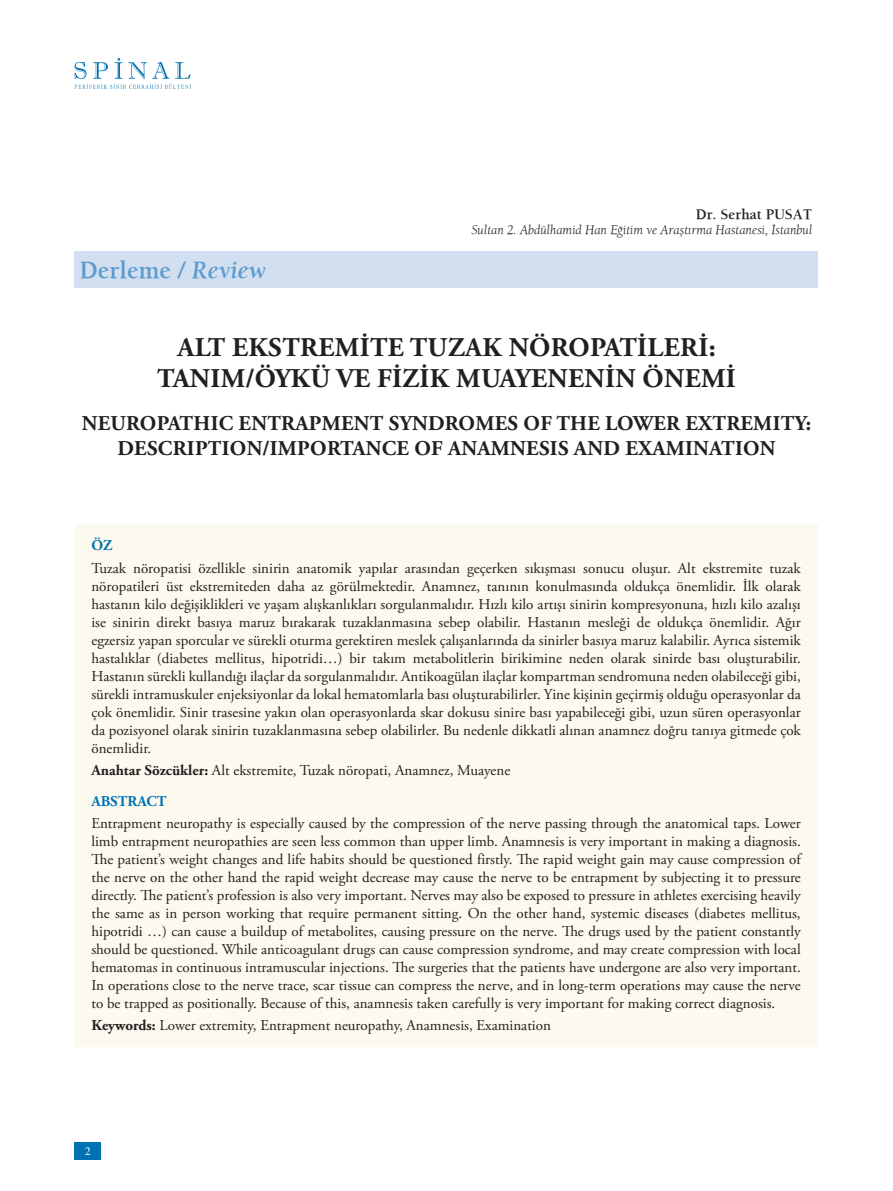
<style>
.page{position:relative;width:893px;height:1191px;background:#fff}
.page>*{position:absolute;margin:0;border:0;box-sizing:border-box;transform-origin:0 0}
.t1{font:700 27px/31.5px "Adobe Garamond Pro";letter-spacing:.015em;color:#231f20;text-align:center}
.t2{font:700 25.5px "Berkeley";color:#5b9bce}
.t3{font:700 21px/25.5px "Adobe Garamond Pro";letter-spacing:.015em;color:#231f20;text-align:center}
.t4{font:15px/18px "Adobe Garamond Pro";color:#231f20;text-align:justify}
.t5{font:700 15px "Berkeley";color:#231f20}
.t6{font:700 15px "Adobe Garamond Pro";color:#0072b4}
.t7{font:italic 13.5px "Berkeley";color:#231f20}
.t8{font:12px "Adobe Garamond Pro";color:#fff}
.s1{font-style:italic}
.s2{font-weight:700}
.s3{font-weight:700;color:#0072b4}
</style>
<div class="page">
<div style="left:74px;top:1141px;width:27px;height:18px;background:#0072b4"></div>
<svg style="left:74px;top:58px;width:117px;height:31px"></svg>
<div style="left:74px;top:251px;width:744px;height:37px;background:#d1dff0"></div>
<div style="left:74px;top:524px;width:744px;height:522px;background:#fcf9ef"></div>
<h2 class="t2" style="left:79px;top:255px;width:188px">Derleme / <span class="s1">Review</span></h2>
<p class="t5" style="left:696px;top:205px;width:118px">Dr. Serhat PUSAT</p>
<p class="t7" style="left:471px;top:221px;width:342px">Sultan 2. Abdülhamid Han Eğitim ve Araştırma Hastanesi, İstanbul</p>
<h1 class="t1" style="left:157px;top:332px;width:580px">ALT EKSTREMITE TUZAK NÖROPATILERI:<br>TANIM/ÖYKÜ VE FIZIK MUAYENENIN ÖNEMI</h1>
<h3 class="t3" style="left:82px;top:410px;width:731px">NEUROPATHIC ENTRAPMENT SYNDROMES OF THE LOWER EXTREMITY:<br>DESCRIPTION/IMPORTANCE OF ANAMNESIS AND EXAMINATION</h3>
<p class="t6" style="left:91px;top:537px;width:23px">ÖZ</p>
<p class="t4" style="left:91px;top:559px;width:711px">Tuzak nöropatisi özellikle sinirin anatomik yapılar arasından geçerken sıkışması sonucu oluşur. Alt ekstremite tuzak nöropatileri üst ekstremiteden daha az görülmektedir. Anamnez, tanının konulmasında oldukça önemlidir. İlk olarak hastanın kilo değişiklikleri ve yaşam alışkanlıkları sorgulanmalıdır. Hızlı kilo artışı sinirin kompresyonuna, hızlı kilo azalışı ise sinirin direkt basıya maruz bırakarak tuzaklanmasına sebep olabilir. Hastanın mesleği de oldukça önemlidir. Ağır egzersiz yapan sporcular ve sürekli oturma gerektiren meslek çalışanlarında da sinirler basıya maruz kalabilir. Ayrıca sistemik hastalıklar (diabetes mellitus, hipotridi…) bir takım metabolitlerin birikimine neden olarak sinirde bası oluşturabilir.<br>Hastanın sürekli kullandığı ilaçlar da sorgulanmalıdır. Antikoagülan ilaçlar kompartman sendromuna neden olabileceği gibi, sürekli intramuskuler enjeksiyonlar da lokal hematomlarla bası oluşturabilirler. Yine kişinin geçirmiş olduğu operasyonlar da çok önemlidir. Sinir trasesine yakın olan operasyonlarda skar dokusu sinire bası yapabileceği gibi, uzun süren operasyonlar da pozisyonel olarak sinirin tuzaklanmasına sebep olabilirler. Bu nedenle dikkatli alınan anamnez doğru tanıya gitmede çok önemlidir.</p>
<p class="t4" style="left:91px;top:755px;width:420px;line-height:30.8px"><span class="s2">Anahtar Sözcükler:</span> Alt ekstremite, Tuzak nöropati, Anamnez, Muayene<br><span class="s3">ABSTRACT</span></p>
<p class="t4" style="left:91px;top:815px;width:711px">Entrapment neuropathy is especially caused by the compression of the nerve passing through the anatomical taps. Lower limb entrapment neuropathies are seen less common than upper limb. Anamnesis is very important in making a diagnosis.<br>The patient’s weight changes and life habits should be questioned firstly. The rapid weight gain may cause compression of the nerve on the other hand the rapid weight decrease may cause the nerve to be entrapment by subjecting it to pressure directly. The patient’s profession is also very important. Nerves may also be exposed to pressure in athletes exercising heavily the same as in person working that require permanent sitting. On the other hand, systemic diseases (diabetes mellitus, hipotridi …) can cause a buildup of metabolites, causing pressure on the nerve. The drugs used by the patient constantly should be questioned. While anticoagulant drugs can cause compression syndrome, and may create compression with local hematomas in continuous intramuscular injections. The surgeries that the patients have undergone are also very important.<br>In operations close to the nerve trace, scar tissue can compress the nerve, and in long-term operations may cause the nerve to be trapped as positionally. Because of this, anamnesis taken carefully is very important for making correct diagnosis.</p>
<p class="t4" style="left:91px;top:1017px;width:461px"><span class="s2">Keywords:</span> Lower extremity, Entrapment neuropathy, Anamnesis, Examination</p>
<p class="t8" style="left:85px;top:1143px;width:7px">2</p>
</div>
